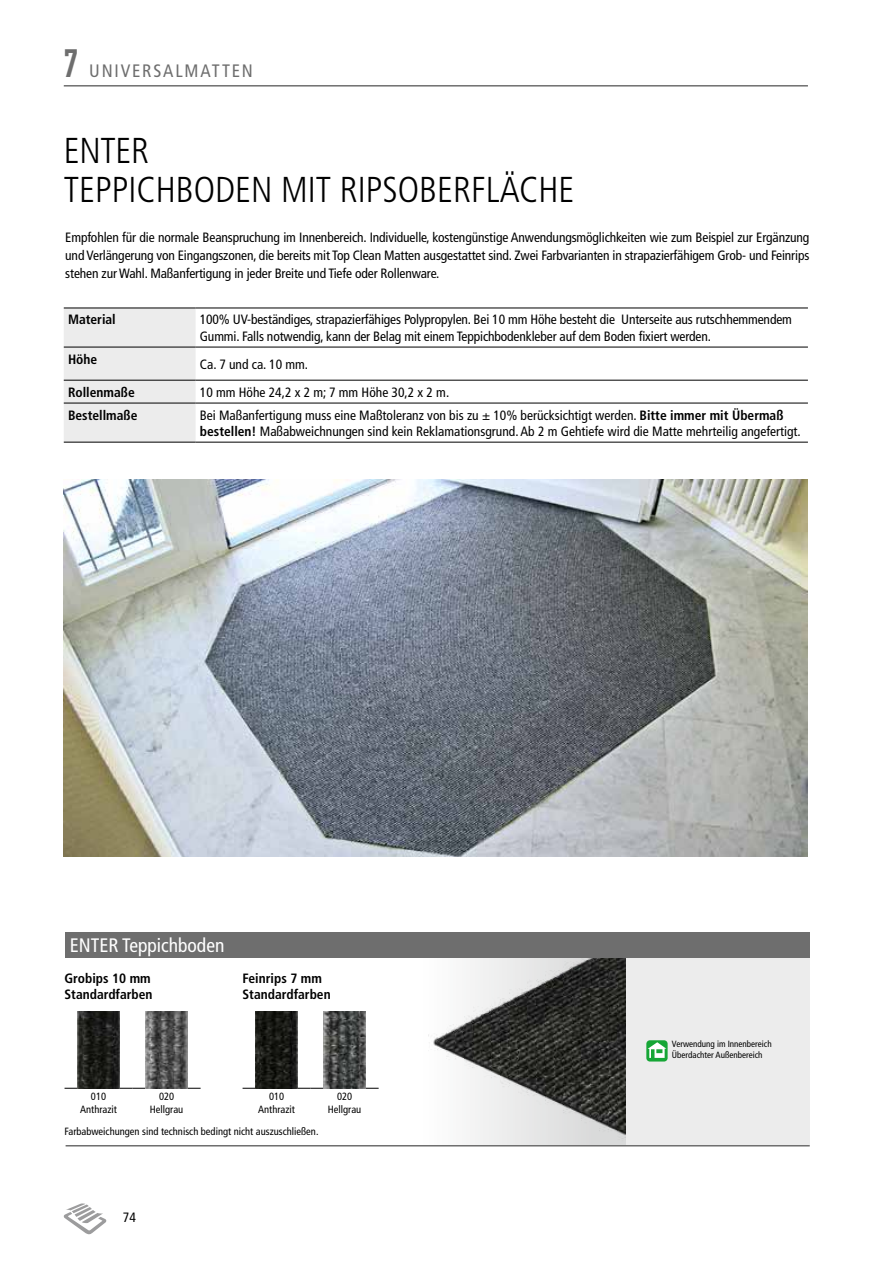
<style>
.page{position:relative;width:893px;height:1263px;background:#fff}
.page>*{position:absolute;margin:0;border:0;box-sizing:border-box;transform-origin:0 0}
.t1{font:300 condensed 36px/39px "Frutiger LT Std";color:#000}
.t2{font:condensed 19.5px "Frutiger LT Std";color:#fff}
.t3{font:condensed 18px "Frutiger LT Std";letter-spacing:.1em;color:#6e6e6e}
.t4{font:condensed 13.5px/16.2px "Frutiger LT Std";letter-spacing:-.01em;color:#000}
.t5{font:700 condensed 13.5px/16.2px "Frutiger LT Std";color:#000}
.t6{font:condensed 10.5px/12.6px "Frutiger LT Std";color:#000;text-align:center}
.t7{font:condensed 9px/10.8px "Frutiger LT Std";color:#000}
.s1{font-family:"DIN Engschrift Std";font-stretch:normal;font-size:39px}
.s2{font-weight:700}
</style>
<div class="page">
<svg style="left:64px;top:1203px;width:42px;height:31px"></svg>
<hr style="left:64px;top:85px;width:744px;height:2px;background:#6e6e6e">
<div style="left:64px;top:309px;width:132px;height:133px;background:#ececec"></div>
<hr style="left:64px;top:308px;width:132px;height:1px;background:#000">
<hr style="left:196px;top:308px;width:612px;height:1px;background:#000">
<hr style="left:64px;top:347px;width:132px;height:1px;background:#000">
<hr style="left:196px;top:347px;width:612px;height:1px;background:#000">
<hr style="left:64px;top:380px;width:132px;height:1px;background:#000">
<hr style="left:196px;top:380px;width:612px;height:1px;background:#000">
<hr style="left:64px;top:403px;width:132px;height:1px;background:#000">
<hr style="left:196px;top:403px;width:612px;height:1px;background:#000">
<hr style="left:64px;top:442px;width:132px;height:1px;background:#000">
<hr style="left:196px;top:442px;width:612px;height:1px;background:#000">
<hr style="left:65px;top:1088px;width:68px;height:1px;background:#000">
<hr style="left:133px;top:1088px;width:68px;height:1px;background:#000">
<img style="left:77px;top:1012px;width:43px;height:76px">
<img style="left:145px;top:1012px;width:43px;height:76px">
<hr style="left:243px;top:1088px;width:68px;height:1px;background:#000">
<hr style="left:311px;top:1088px;width:68px;height:1px;background:#000">
<img style="left:255px;top:1012px;width:43px;height:76px">
<img style="left:323px;top:1012px;width:43px;height:76px">
<div style="left:423px;top:932px;width:387px;height:213px;background:#ececec"></div>
<img style="left:423px;top:958px;width:202px;height:187px">
<div style="left:66px;top:932px;width:744px;height:26px;background:#6e6e6e"></div>
<hr style="left:66px;top:1145px;width:744px;height:1px;background:#6e6e6e">
<div style="left:646px;top:1040px;width:22px;height:21px;background:#16a636;border-radius:4px"></div>
<svg style="left:648px;top:1042px;width:18px;height:16px"></svg>
<img style="left:64px;top:480px;width:744px;height:376px">
<h3 class="t3" style="left:64px;top:60px;width:191px"><span class="s1">7</span> UNIVERSALMATTEN</h3>
<h1 class="t1" style="left:64px;top:132px;width:512px">ENTER<br>TEPPICHBODEN MIT RIPSOBERFLÄCHE</h1>
<p class="t4" style="left:65px;top:228px;width:746px;line-height:18px;text-align:justify">Empfohlen für die normale Beanspruchung im Innenbereich. Individuelle, kostengünstige Anwendungsmöglichkeiten wie zum Beispiel zur Ergänzung und Verlängerung von Eingangszonen, die bereits mit Top Clean Matten ausgestattet sind. Zwei Farbvarianten in strapazierfähigem Grob- und Feinrips stehen zur Wahl. Maßanfertigung in jeder Breite und Tiefe oder Rollenware.</p>
<p class="t5" style="left:68px;top:312px;width:49px">Material</p>
<p class="t4" style="left:200px;top:312px;width:594px">100% UV-beständiges, strapazierfähiges Polypropylen. Bei 10 mm Höhe besteht die Unterseite aus rutschhemmendem<br>Gummi. Falls notwendig, kann der Belag mit einem Teppichbodenkleber auf dem Boden fixiert werden.</p>
<p class="t5" style="left:68px;top:351px;width:31px">Höhe</p>
<p class="t4" style="left:200px;top:356px;width:110px">Ca. 7 und ca. 10 mm.</p>
<p class="t5" style="left:68px;top:384px;width:68px">Rollenmaße</p>
<p class="t4" style="left:200px;top:384px;width:251px">10 mm Höhe 24,2 x 2 m; 7 mm Höhe 30,2 x 2 m.</p>
<p class="t5" style="left:68px;top:407px;width:71px">Bestellmaße</p>
<p class="t4" style="left:200px;top:407px;width:602px">Bei Maßanfertigung muss eine Maßtoleranz von bis zu ± 10% berücksichtigt werden. <span class="s2">Bitte immer mit Übermaß bestellen!</span> Maßabweichnungen sind kein Reklamationsgrund. Ab 2 m Gehtiefe wird die Matte mehrteilig angefertigt.</p>
<h2 class="t2" style="left:70px;top:934px;width:156px">ENTER Teppichboden</h2>
<p class="t5" style="left:65px;top:970px;width:90px">Grobips 10 mm<br>Standardfarben</p>
<p class="t5" style="left:243px;top:970px;width:90px">Feinrips 7 mm<br>Standardfarben</p>
<p class="t6" style="left:258px;top:1090px;width:38px">010<br>Anthrazit</p>
<p class="t6" style="left:328px;top:1090px;width:35px">020<br>Hellgrau</p>
<p class="t6" style="left:65px;top:1125px;width:255px">Farbabweichungen sind technisch bedingt nicht auszuschließen.</p>
<p class="t6" style="left:80px;top:1090px;width:38px">010<br>Anthrazit</p>
<p class="t6" style="left:150px;top:1090px;width:35px">020<br>Hellgrau</p>
<p class="t4" style="left:123px;top:1209px;width:14px">74</p>
<p class="t7" style="left:672px;top:1038px;width:101px">Verwendung im Innenbereich<br>Überdachter Außenbereich</p>
</div>
